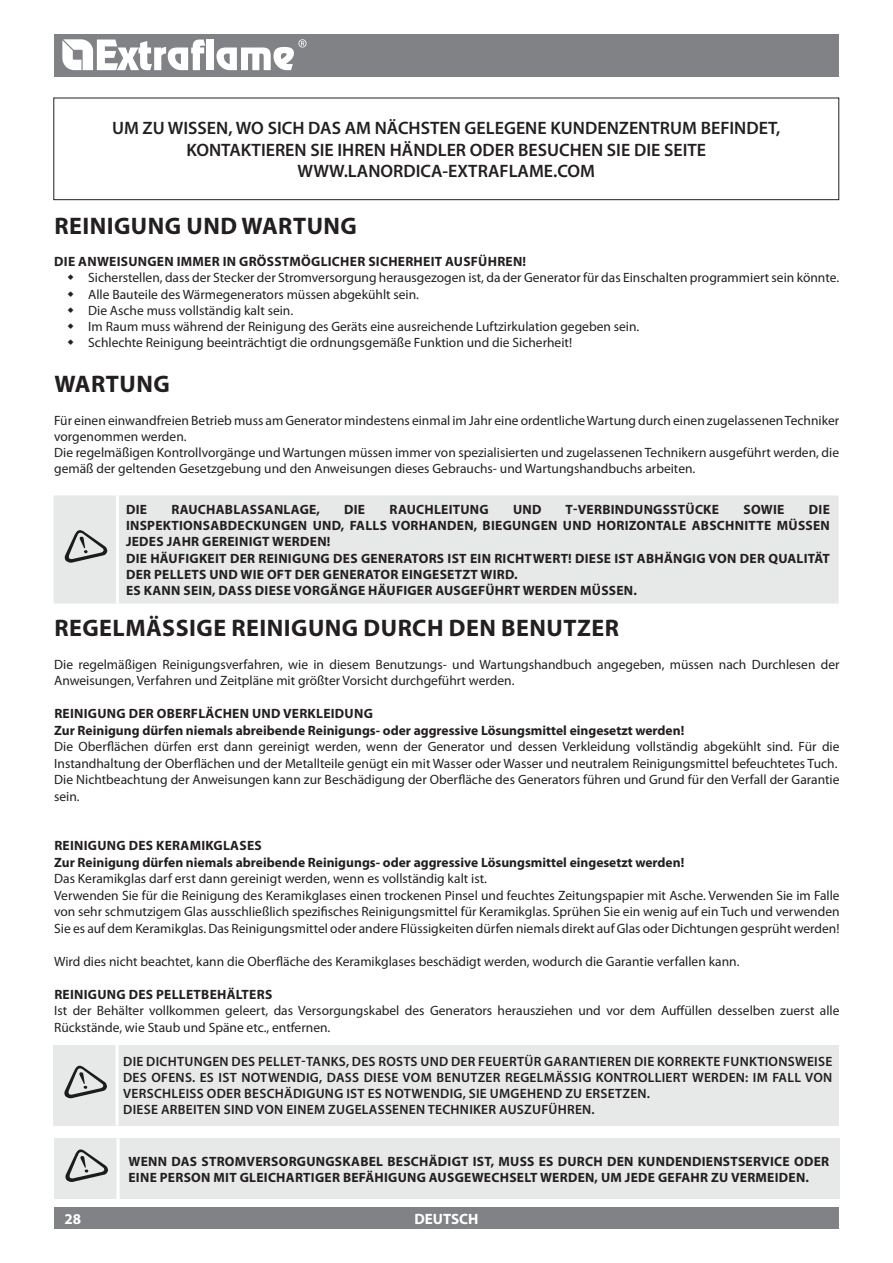
<style>
.page{position:relative;width:893px;height:1263px;background:#fff}
.page>*{position:absolute;margin:0;border:0;box-sizing:border-box;transform-origin:0 0}
.t1{font:700 24px "Myriad Pro";letter-spacing:.02em;color:#231f20}
.t2{font:600 18px/21.6px "Myriad Pro";color:#231f20;text-align:center}
.t3{font:700 15px "Myriad Pro";color:#fff}
.t4{font:13.5px/16.5px "Myriad Pro";color:#231f20}
.t5{font:700 13.5px/16.2px "Myriad Pro";letter-spacing:.02em;color:#231f20}
.t6{font:600 13.5px "Myriad Pro";letter-spacing:.02em;color:#231f20}
.t7{font:700 13.5px/16.5px "Myriad Pro";color:#231f20}
</style>
<div class="page">
<div style="left:54px;top:34px;width:785px;height:43px;background:#808285"></div>
<div style="left:54px;top:1208px;width:785px;height:21px;background:#808285"></div>
<svg style="left:62px;top:39px;width:143px;height:31px"></svg>
<div style="left:207px;top:40px;width:7px;height:30px;background:#fff"></div>
<svg style="left:216px;top:39px;width:90px;height:31px"></svg>
<div style="left:54px;top:495px;width:785px;height:109px;background:#e7e8e8"></div>
<hr style="left:116px;top:495px;width:3px;height:109px;background:#fff">
<svg style="left:64px;top:529px;width:43px;height:35px;background:#b5b6b6"></svg>
<div style="left:54px;top:98px;width:785px;height:102px;border:1px solid #231f20"></div>
<div style="left:54px;top:1138px;width:786px;height:61px;background:#e7e8e8"></div>
<hr style="left:117px;top:1138px;width:3px;height:61px;background:#fff">
<svg style="left:65px;top:1149px;width:43px;height:33px"></svg>
<div style="left:53px;top:1045px;width:786px;height:80px;background:#e7e8e8"></div>
<hr style="left:116px;top:1045px;width:3px;height:80px;background:#fff">
<svg style="left:64px;top:1065px;width:43px;height:34px"></svg>
<h2 class="t2" style="left:112px;top:117px;width:670px">UM ZU WISSEN, WO SICH DAS AM NÄCHSTEN GELEGENE KUNDENZENTRUM BEFINDET,<br>KONTAKTIEREN SIE IHREN HÄNDLER ODER BESUCHEN SIE DIE SEITE<br>WWW.LANORDICA-EXTRAFLAME.COM</h2>
<h1 class="t1" style="left:54px;top:210px;width:304px">REINIGUNG UND WARTUNG</h1>
<p class="t5" style="left:54px;top:253px;width:473px">DIE ANWEISUNGEN IMMER IN GRÖSSTMÖGLICHER SICHERHEIT AUSFÜHREN!</p>
<p class="t4" style="left:88px;top:270px;width:752px">Sicherstellen, dass der Stecker der Stromversorgung herausgezogen ist, da der Generator für das Einschalten programmiert sein könnte.<br>Alle Bauteile des Wärmegenerators müssen abgekühlt sein.<br>Die Asche muss vollständig kalt sein.<br>Im Raum muss während der Reinigung des Geräts eine ausreichende Luftzirkulation gegeben sein.<br>Schlechte Reinigung beeinträchtigt die ordnungsgemäße Funktion und die Sicherheit!</p>
<h1 class="t1" style="left:54px;top:368px;width:117px">WARTUNG</h1>
<p class="t4" style="left:54px;top:412px;width:786px">Für einen einwandfreien Betrieb muss am Generator mindestens einmal im Jahr eine ordentliche Wartung durch einen zugelassenen Techniker vorgenommen werden.<br>Die regelmäßigen Kontrollvorgänge und Wartungen müssen immer von spezialisierten und zugelassenen Technikern ausgeführt werden, die gemäß der geltenden Gesetzgebung und den Anweisungen dieses Gebrauchs- und Wartungshandbuchs arbeiten.</p>
<p class="t5" style="left:126px;top:501px;width:22px">DIE</p>
<p class="t5" style="left:171px;top:501px;width:150px">RAUCHABLASSANLAGE,</p>
<p class="t5" style="left:344px;top:501px;width:22px">DIE</p>
<p class="t5" style="left:390px;top:501px;width:101px">RAUCHLEITUNG</p>
<p class="t5" style="left:513px;top:501px;width:30px">UND</p>
<p class="t5" style="left:565px;top:501px;width:155px">T-VERBINDUNGSSTÜCKE</p>
<p class="t5" style="left:743px;top:501px;width:42px">SOWIE</p>
<p class="t5" style="left:809px;top:501px;width:22px">DIE</p>
<p class="t5" style="left:126px;top:517px;width:276px">INSPEKTIONSABDECKUNGEN UND, FALLS VOR</p>
<p class="t5" style="left:419px;top:517px;width:413px">HANDEN, BIEGUNGEN UND HORIZONTALE ABSCHNITTE MÜSSEN</p>
<p class="t5" style="left:126px;top:533px;width:206px">JEDES JAHR GEREINIGT WERDEN!<br>DIE HÄUFIGKEIT</p>
<p class="t5" style="left:230px;top:550px;width:281px">DER REINIGUNG DES GENERATORS IST EIN RICHT</p>
<p class="t5" style="left:533px;top:550px;width:299px">WERT! DIESE IST ABHÄNGIG VON DER QUALITÄT</p>
<p class="t5" style="left:126px;top:566px;width:512px">DER PELLETS UND WIE OFT DER GENERATOR EINGESETZT WIRD.<br>ES KANN SEIN, DASS DIESE VORGÄNGE HÄUFIGER AUSGEFÜHRT WERDEN MÜSSEN.</p>
<h1 class="t1" style="left:54px;top:612px;width:561px">REGELMÄSSIGE REINIGUNG DURCH DEN BENUTZER</h1>
<p class="t4" style="left:54px;top:656px;width:787px">Die regelmäßigen Reinigungsverfahren, wie in diesem Benutzungs- und Wartungshandbuch angegeben, müssen nach Durchlesen der<br>Anweisungen, Verfahren und Zeitpläne mit größter Vorsicht durchgeführt werden.</p>
<p class="t5" style="left:54px;top:705px;width:632px">REINIGUNG DER OBERFLÄCHEN UND VERKLEIDUNG<br>ZUR REINIGUNG DÜRFEN NIEMALS ABREIBENDE REINIGUNGS- ODER AGGRESSIVE LÖSUNGSMITTEL EINGESETZT WERDEN!</p>
<p class="t4" style="left:54px;top:738px;width:787px">Die Oberflächen dürfen erst dann gereinigt werden, wenn der Generator und dessen Verkleidung vollständig abgekühlt sind. Für die Instandhaltung der Oberflächen und der Metallteile genügt ein mit Wasser oder Wasser und neutralem Reinigungsmittel befeuchtetes Tuch.<br>Die Nichtbeachtung der Anweisungen kann zur Beschädigung der Oberfläche des Generators führen und Grund für den Verfall der Garantie sein.</p>
<p class="t7" style="left:54px;top:837px;width:632px">REINIGUNG DES KERAMIKGLASES<br>ZUR REINIGUNG DÜRFEN NIEMALS ABREIBENDE REINIGUNGS- ODER AGGRESSIVE LÖSUNGSMITTEL EINGESETZT WERDEN!</p>
<p class="t4" style="left:54px;top:870px;width:787px">Das Keramikglas darf erst dann gereinigt werden, wenn es vollständig kalt ist.<br>Verwenden Sie für die Reinigung des Keramikglases einen trockenen Pinsel und feuchtes Zeitungspapier mit Asche. Verwenden Sie im Falle von sehr schmutzigem Glas ausschließlich spezifisches Reinigungsmittel für Keramikglas. Sprühen Sie ein wenig auf ein Tuch und verwenden Sie es auf dem Keramikglas. Das Reinigungsmittel oder andere Flüssigkeiten dürfen niemals direkt auf Glas oder Dichtungen gesprüht werden!</p>
<p class="t4" style="left:54px;top:953px;width:687px">Wird dies nicht beachtet, kann die Oberfläche des Keramikglases beschädigt werden, wodurch die Garantie verfallen kann.</p>
<p class="t5" style="left:54px;top:985px;width:219px">REINIGUNG DES PELLETBEHÄLTERS</p>
<p class="t4" style="left:54px;top:1002px;width:787px">Ist der Behälter vollkommen geleert, das Versorgungskabel des Generators herausziehen und vor dem Auffüllen desselben zuerst alle<br>Rückstände, wie Staub und Späne etc., entfernen.</p>
<p class="t6" style="left:123px;top:1053px;width:42px">DIE DICHTUNGEN</p>
<p class="t6" style="left:232px;top:1053px;width:9px">DES</p>
<p class="t6" style="left:258px;top:1053px;width:16px">PELLET</p>
<p class="t6" style="left:302px;top:1053px;width:21px">-TANKS</p>
<p class="t6" style="left:346px;top:1053px;width:15px">, DES</p>
<p class="t6" style="left:378px;top:1053px;width:17px">ROSTS</p>
<p class="t6" style="left:420px;top:1053px;width:10px">UND</p>
<p class="t6" style="left:451px;top:1053px;width:9px">DER</p>
<p class="t6" style="left:478px;top:1053px;width:16px">FEUERT</p>
<p class="t6" style="left:524px;top:1053px;width:29px">ÜR GARANTIEREN</p>
<p class="t6" style="left:634px;top:1053px;width:32px">DIE KORREKTE</p>
<p class="t6" style="left:723px;top:1053px;width:16px">FUNKTIONSWEISE</p>
<p class="t6" style="left:123px;top:1069px;width:9px">DES</p>
<p class="t6" style="left:151px;top:1069px;width:19px">OFENS</p>
<p class="t6" style="left:192px;top:1069px;width:34px">. ES IST</p>
<p class="t6" style="left:241px;top:1069px;width:10px">NOTWENDIG</p>
<p class="t6" style="left:319px;top:1069px;width:17px">, DASS</p>
<p class="t6" style="left:364px;top:1069px;width:8px">DIESE</p>
<p class="t6" style="left:403px;top:1069px;width:51px">VOM BENUTZER</p>
<p class="t6" style="left:505px;top:1069px;width:10px">REGELMÄ</p>
<p class="t6" style="left:564px;top:1069px;width:41px">SSIG KONTROLLIERT</p>
<p class="t6" style="left:692px;top:1069px;width:10px">WERDEN</p>
<p class="t6" style="left:745px;top:1069px;width:42px">: IM FALL</p>
<p class="t6" style="left:805px;top:1069px;width:19px">VON</p>
<p class="t6" style="left:123px;top:1085px;width:9px">VERSCHLEI</p>
<p class="t6" style="left:190px;top:1085px;width:27px">SS ODER</p>
<p class="t6" style="left:244px;top:1085px;width:18px">BESCHÄDIGUNG</p>
<p class="t6" style="left:346px;top:1085px;width:48px">IST ESNOTWENDIG</p>
<p class="t6" style="left:463px;top:1085px;width:38px">, SIE UMGEHEND</p>
<p class="t6" style="left:565px;top:1085px;width:29px">ZU ERSETZEN</p>
<p class="t6" style="left:647px;top:1085px;width:5px">.</p>
<p class="t6" style="left:123px;top:1101px;width:17px">DIESE</p>
<p class="t6" style="left:161px;top:1101px;width:17px">ARBEITEN</p>
<p class="t6" style="left:224px;top:1101px;width:9px">SIND</p>
<p class="t6" style="left:256px;top:1101px;width:39px">VON EINEM</p>
<p class="t6" style="left:328px;top:1101px;width:9px">ZUGELASSENEN</p>
<p class="t6" style="left:428px;top:1101px;width:16px">TECHNIKER</p>
<p class="t6" style="left:499px;top:1101px;width:10px">AUSZUF</p>
<p class="t6" style="left:548px;top:1101px;width:19px">ÜHREN</p>
<p class="t6" style="left:592px;top:1101px;width:5px">.</p>
<p class="t3" style="left:65px;top:1209px;width:18px">28</p>
<p class="t5" style="left:128px;top:1153px;width:699px">WENN DAS STROMVERSORGUNGSKABEL BESCHÄDIGT IST, MUSS ES DURCH DEN KUNDENDIENSTSERVICE ODER<br>EINE PERSON MIT GLEICHARTIGER BEFÄHIGUNG AUSGEWECHSELT WERDEN, UM JEDE GEFAHR ZU VERMEIDEN.</p>
<p class="t3" style="left:414px;top:1209px;width:66px">DEUTSCH</p>
</div>
